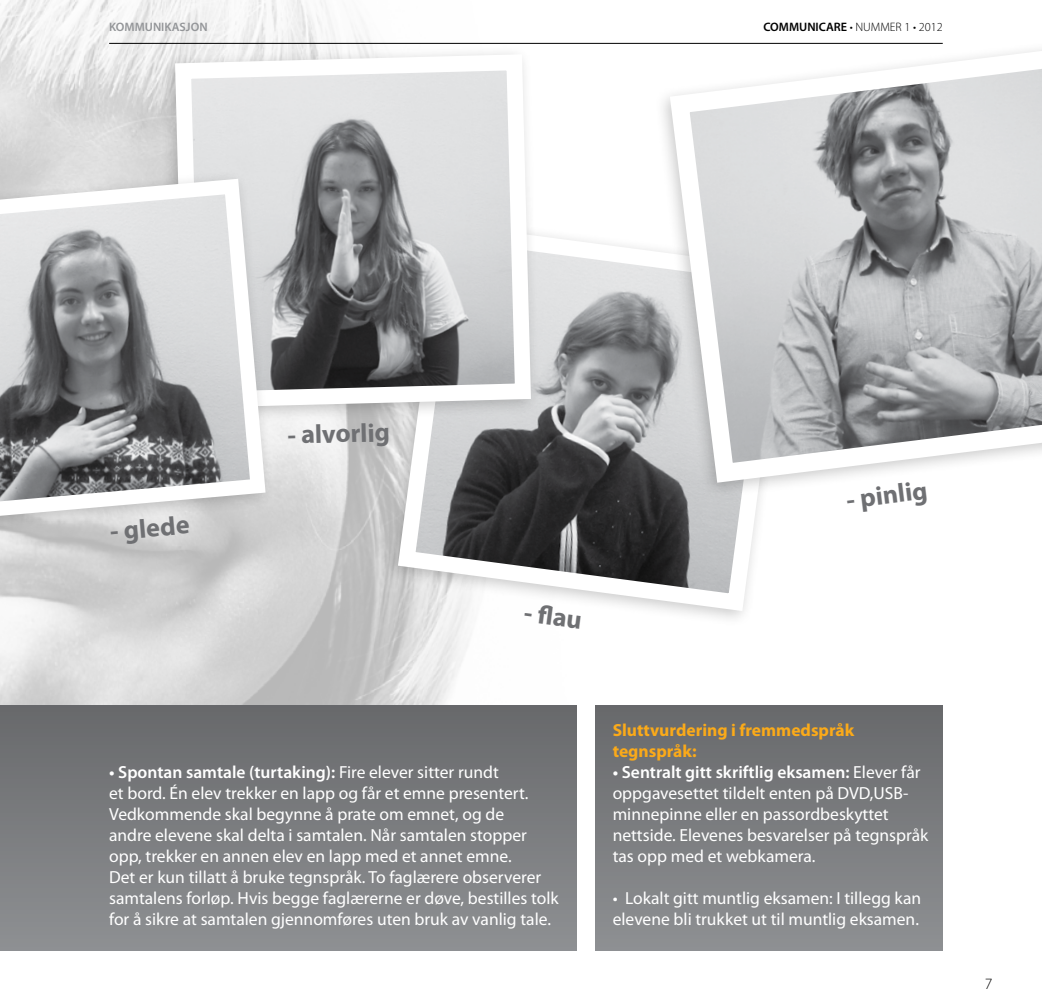
<style>
.page{position:relative;width:1042px;height:1008px;background:#fff}
.page>*{position:absolute;margin:0;border:0;box-sizing:border-box;transform-origin:0 0}
.t1{font:700 26.25px "Myriad Pro";color:#6f7073}
.t2{font:17.5px/21px "Myriad Pro";color:#fff}
.t3{font:700 17.5px/21px "Myriad Pro";color:#fbaa19}
.t4{font:300 15.75px "Myriad Pro";color:#000}
.t5{font:300 12.25px "Myriad Pro";color:#000}
.t6{font:600 12.25px "Myriad Pro";color:#939598}
.s1{font-weight:600}
</style>
<div class="page">
<img style="left:0;top:0;width:602px;height:713px">
<div style="left:0;top:704px;width:576px;height:246px;background:linear-gradient(to bottom,#67696b,#8e9093)"></div>
<div style="left:595px;top:704px;width:348px;height:246px;background:linear-gradient(to bottom,#67696b,#8e9093)"></div>
<div style="left:382px;top:214px;width:415px;height:413px;background:#000;opacity:.21"></div>
<svg style="left:389px;top:214px;width:407px;height:405px"></svg>
<div style="left:654px;top:40px;width:388px;height:459px;background:#000;opacity:.21"></div>
<svg style="left:660px;top:40px;width:382px;height:452px"></svg>
<div style="left:159px;top:45px;width:382px;height:380px;background:#000;opacity:.21"></div>
<svg style="left:167px;top:46px;width:372px;height:370px"></svg>
<div style="left:0;top:169px;width:275px;height:368px;background:#000;opacity:.21"></div>
<svg style="left:0;top:171px;width:273px;height:357px;background:#b4b5b6"></svg>
<hr style="left:109px;top:43px;width:834px;height:1px;background:#000">
<p class="t6" style="left:109px;top:20px;width:100px">KOMMUNIKASJON</p>
<p class="t5" style="left:763px;top:21px;width:181px"><span class="s1">COMMUNICARE</span> • NUMMER 1 • 2012</p>
<h1 class="t1" style="left:109px;top:516px;width:81px;rotate:-5deg">- glede</h1>
<h1 class="t1" style="left:287px;top:420px;width:104px;rotate:-2deg">- alvorlig</h1>
<h1 class="t1" style="left:526px;top:597px;width:60px;rotate:8deg">- fl au</h1>
<h1 class="t1" style="left:844px;top:485px;width:83px;rotate:-7deg">- pinlig</h1>
<p class="t2" style="left:109px;top:761px;width:451px"><span class="s1">• Spontan samtale (turtaking):</span> Fire elever sitter rundt<br>et bord. Én elev trekker en lapp og får et emne presentert.<br>Vedkommende skal begynne å prate om emnet, og de<br>andre elevene skal delta i samtalen. Når samtalen stopper opp, trekker en annen elev en lapp med et annet emne.<br>Det er kun tillatt å bruke tegnspråk. To faglærere observerer samtalens forløp. Hvis begge faglærerne er døve, bestilles tolk for å sikre at samtalen gjennomføres uten bruk av vanlig tale.</p>
<p class="t3" style="left:613px;top:719px;width:243px">Sluttvurdering i fremmedspråk tegnspråk:</p>
<p class="t2" style="left:613px;top:761px;width:317px"><span class="s1">• Sentralt gitt skriftlig eksamen:</span> Elever får oppgavesettet tildelt enten på DVD,USB&shy;minnepinne eller en passordbeskyttet nettside. Elevenes besvarelser på tegnspråk tas opp med et webkamera.</p>
<p class="t2" style="left:613px;top:887px;width:310px">• Lokalt gitt muntlig eksamen: I tillegg kan elevene bli trukket ut til muntlig eksamen.</p>
<p class="t4" style="left:984px;top:974px;width:9px">7</p>
</div>
